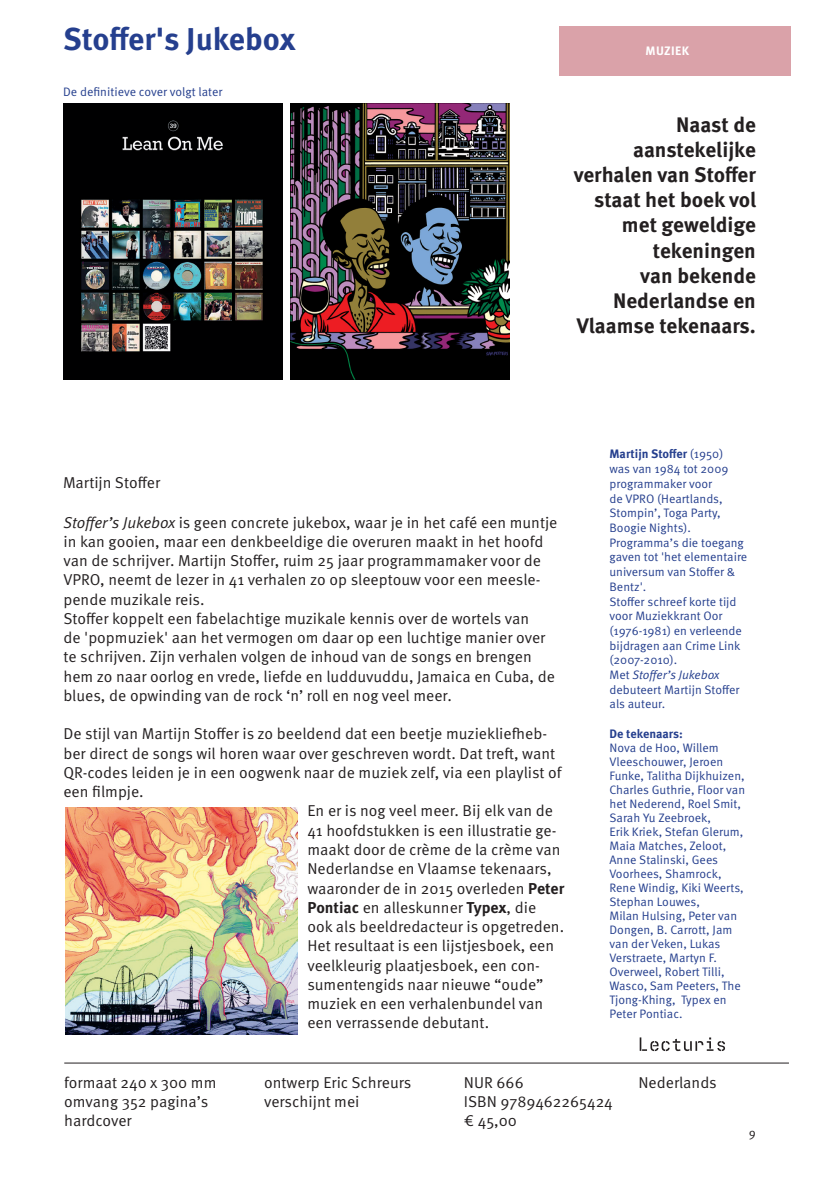
<style>
.page{position:relative;width:819px;height:1191px;background:#fff}
.page>*{position:absolute;margin:0;border:0;box-sizing:border-box;transform-origin:0 0}
.t1{font:700 31.5px "Meta Pro";color:#253f8e}
.t2{font:700 21px/25.2px "Meta Pro";color:#231f20;text-align:right}
.t3{font:15.75px/19.2px "Meta Pro Norm";color:#231f20}
.t4{font:12.25px/14px "Meta Pro Norm";color:#253f8e}
.t5{font:700 12.25px "Meta Pro";color:#253f8e}
.t6{font:12.25px "Meta Pro Norm Ita";color:#253f8e}
.t7{font:700 12.25px "Meta Pro";letter-spacing:.03em;color:#fff}
.t8{font:12.25px "Meta Pro Norm";color:#231f20}
.s1{font-family:"Meta Pro Norm Ita"}
.s2{font-family:"Meta Pro";font-weight:700}
.s3{font-family:"Meta Pro Norm";font-weight:400}
.s4{font-family:"Meta Pro Norm"}
</style>
<div class="page">
<hr style="left:64px;top:1062px;width:724px;height:1px;background:#231f20">
<div style="left:559px;top:26px;width:231px;height:50px;background:#daa2a9"></div>
<svg style="left:639px;top:1037px;width:86px;height:14px"></svg>
<img style="left:66px;top:807px;width:231px;height:227px">
<img style="left:63px;top:103px;width:219px;height:276px">
<img style="left:290px;top:103px;width:219px;height:276px">
<h1 class="t1" style="left:63px;top:14px;width:234px">Stoffer's Jukebox</h1>
<p class="t4" style="left:63px;top:84px;width:161px">De definitieve cover volgt later</p>
<p class="t7" style="left:645px;top:41px;width:45px">MUZIEK</p>
<h2 class="t2" style="left:573px;top:110px;width:184px">Naast de aanstekelijke verhalen van Stoffer staat het boek vol met geweldige tekeningen<br>van bekende<br>Nederlandse en<br>Vlaamse tekenaars.</h2>
<p class="t3" style="left:63px;top:472px;width:99px">Martijn Stoffer</p>
<p class="t3" style="left:63px;top:511px;width:495px"><span class="s1">Stoffer’s Jukebox</span> is geen concrete jukebox, waar je in het café een muntje in kan gooien, maar een denkbeeldige die overuren maakt in het hoofd van de schrijver. Martijn Stoffer, ruim 25 jaar programmamaker voor de VPRO, neemt de lezer in 41 verhalen zo op sleeptouw voor een meesle&shy;pende muzikale reis.<br>Stoffer koppelt een fabelachtige muzikale kennis over de wortels van<br>de 'popmuziek' aan het vermogen om daar op een luchtige manier over te schrijven. Zijn verhalen volgen de inhoud van de songs en brengen hem zo naar oorlog en vrede, liefde en ludduvuddu, Jamaica en Cuba, de blues, de opwinding van de rock ‘n’ roll en nog veel meer.</p>
<p class="t3" style="left:63px;top:723px;width:485px">De stijl van Martijn Stoffer is zo beeldend dat een beetje muziekliefheb-</p>
<p class="t3" style="left:63px;top:742px;width:493px">ber direct de songs wil horen waar over geschreven wordt. Dat treft, want</p>
<p class="t3" style="left:63px;top:762px;width:499px">QR-codes leiden je in een oogwenk naar de muziek zelf, via een playlist of</p>
<p class="t3" style="left:63px;top:781px;width:82px">een filmpje.</p>
<p class="t3" style="left:307px;top:800px;width:247px">En er is nog veel meer. Bij elk van de</p>
<p class="t3" style="left:307px;top:819px;width:250px">41 hoofdstukken is een illustratie ge-</p>
<p class="t3" style="left:307px;top:839px;width:254px">maakt door de crème de la crème van</p>
<p class="t3" style="left:307px;top:858px;width:246px">Nederlandse en Vlaamse tekenaars,</p>
<p class="t3" style="left:307px;top:877px;width:258px">waaronder de in 2015 overleden <span class="s2">Peter</span></p>
<p class="t3" style="left:307px;top:896px;width:230px"><span class="s2">Pontiac</span> en alleskunner <span class="s2">Typex</span>, die</p>
<p class="t3" style="left:307px;top:916px;width:258px">ook als beeldredacteur is opgetreden.</p>
<p class="t3" style="left:307px;top:935px;width:248px">Het resultaat is een lijstjesboek, een</p>
<p class="t3" style="left:307px;top:954px;width:234px">veelkleurig plaatjesboek, een con-</p>
<p class="t3" style="left:307px;top:973px;width:238px">sumentengids naar nieuwe “oude”</p>
<p class="t3" style="left:307px;top:993px;width:237px">muziek en een verhalenbundel van</p>
<p class="t3" style="left:307px;top:1012px;width:183px">een verrassende debutant.</p>
<p class="t5" style="left:609px;top:444px;width:115px">Martijn Stoffer <span class="s3">(1950)</span></p>
<p class="t4" style="left:609px;top:461px;width:139px;line-height:14.7px">was van 1984 tot 2009 programmaker voor<br>de VPRO (Heartlands,<br>Stompin’, Toga Party,<br>Boogie Nights).<br>Programma’s die toegang gaven tot 'het elementaire universum van Stoffer &amp;<br>Bentz'.<br>Stoffer schreef korte tijd voor Muziekkrant Oor (1976-1981) en verleende bijdragen aan Crime Link (2007-2010).</p>
<p class="t6" style="left:609px;top:665px;width:111px"><span class="s4">Met</span> Stoffer’s Jukebox</p>
<p class="t4" style="left:609px;top:681px;width:132px;line-height:14.7px">debuteert Martijn Stoffer als auteur.</p>
<p class="t5" style="left:609px;top:724px;width:75px">De tekenaars:</p>
<p class="t4" style="left:609px;top:740px;width:137px">Nova de Hoo, Willem<br>Vleeschouwer, Jeroen<br>Funke, Talitha Dijkhuizen,<br>Charles Guthrie, Floor van het Nederend, Roel Smit,<br>Sarah Yu Zeebroek,<br>Erik Kriek, Stefan Glerum,<br>Maia Matches, Zeloot,<br>Anne Stalinski, Gees<br>Voorhees, Shamrock,<br>Rene Windig, Kiki Weerts,<br>Stephan Louwes,<br>Milan Hulsing, Peter van<br>Dongen, B. Carrott, Jam van der Veken, Lukas<br>Verstraete, Martyn F.<br>Overweel, Robert Tilli,<br>Wasco, Sam Peeters, The<br>Tjong-Khing, Typex en<br>Peter Pontiac.</p>
<p class="t3" style="left:64px;top:1071px;width:154px">formaat 240 x 300 mm omvang 352 pagina’s hardcover</p>
<p class="t3" style="left:264px;top:1071px;width:149px">ontwerp Eric Schreurs verschijnt mei</p>
<p class="t3" style="left:464px;top:1071px;width:150px">NUR 666<br>ISBN 9789462265424 € 45,00</p>
<p class="t3" style="left:638px;top:1071px;width:80px">Nederlands</p>
<p class="t8" style="left:748px;top:1123px;width:9px">9</p>
</div>
